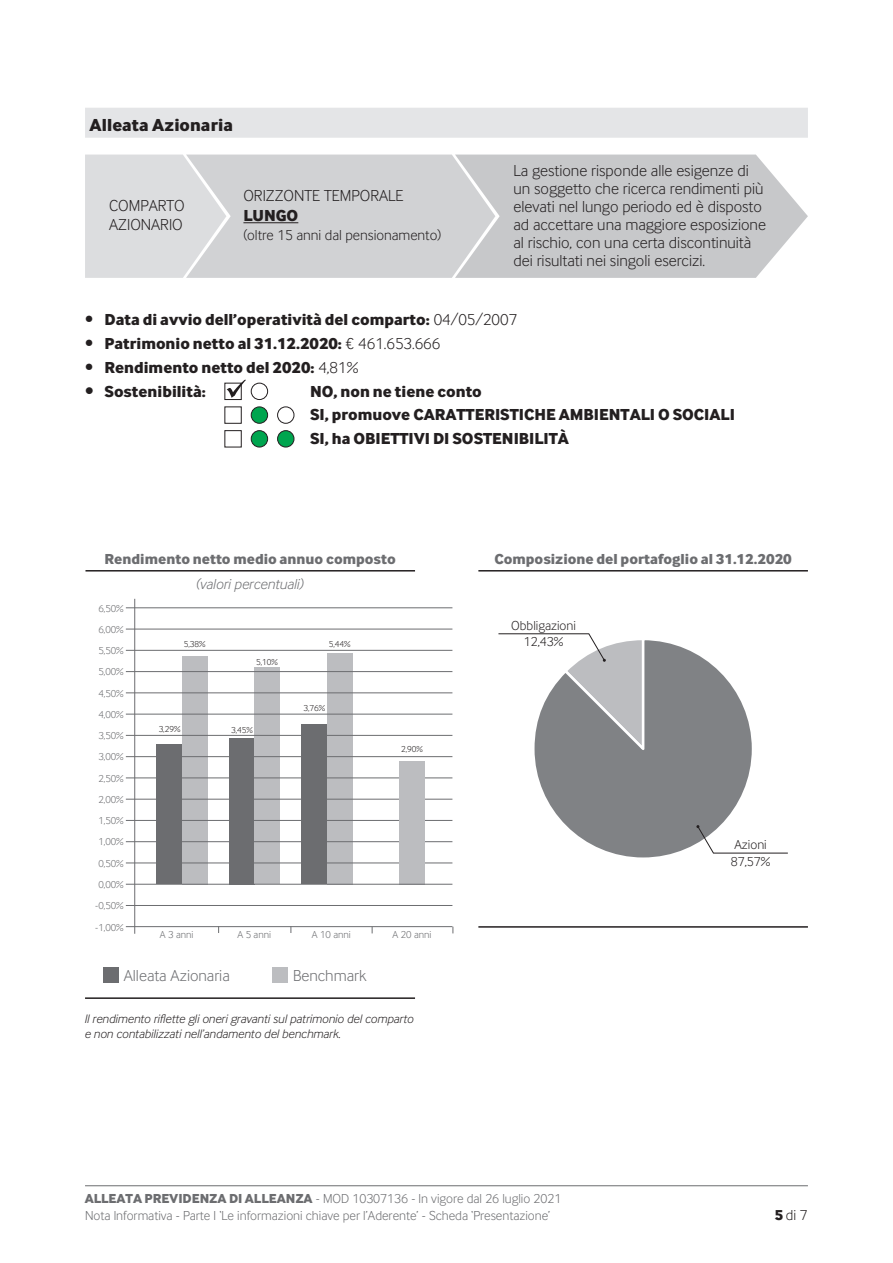
<style>
.page{position:relative;width:893px;height:1263px;background:#fff}
.page>*{position:absolute;margin:0;border:0;box-sizing:border-box;transform-origin:0 0}
.t1{font:700 18px "Inter Face Da Ma Lt";letter-spacing:.005em;color:#231f20}
.t2{font:16.5px/18px "Inter Face Da Ma Lt";color:#231f20}
.t3{font:700 16.5px/23.7px "Inter Face Da Ma Lt";color:#231f20}
.t4{font:16.5px "Inter Face Da Ma Lt";color:#6c6d70}
.t5{font:700 15px "Inter Face Da Ma Lt";color:#6c6d70}
.t6{font:15px "Inter Face Da Ma Lt";color:#231f20}
.t7{font:italic 15px "Inter Face Da Ma Lt";color:#6c6d70}
.t8{font:13.5px "Inter Face Da Ma Lt";color:#6c6d70}
.t9{font:13.5px/16.5px "Inter Face Da Ma Lt";color:#231f20}
.t10{font:italic 12.75px/15.3px "Inter Face Da Ma Lt";color:#231f20}
.t11{font:10.5px "Inter Face Da Ma Lt";color:#6c6d70}
.t12{font:9px "Inter Face Da Ma Lt";color:#231f20}
.s1{font-weight:400}
.s2{font-weight:700}
</style>
<div class="page">
<hr style="left:85px;top:1185px;width:723px;height:1px;background:#6c6d70">
<svg style="left:534px;top:640px;width:218px;height:218px"></svg>
<div style="left:103px;top:967px;width:15px;height:16px;background:#6c6d70"></div>
<div style="left:272px;top:967px;width:16px;height:16px;background:#bcbdc0"></div>
<hr style="left:134px;top:599px;width:1px;height:335px;background:#6c6d70">
<div style="left:156px;top:744px;width:26px;height:140px;background:#6c6d70"></div>
<div style="left:182px;top:656px;width:25px;height:228px;background:#bcbdc0"></div>
<div style="left:229px;top:738px;width:25px;height:146px;background:#6c6d70"></div>
<div style="left:254px;top:667px;width:26px;height:217px;background:#bcbdc0"></div>
<div style="left:302px;top:724px;width:25px;height:160px;background:#6c6d70"></div>
<div style="left:327px;top:653px;width:26px;height:231px;background:#bcbdc0"></div>
<hr style="left:126px;top:926px;width:326px;height:1px;background:#6c6d70">
<hr style="left:126px;top:905px;width:326px;height:1px;background:#6c6d70">
<hr style="left:126px;top:863px;width:326px;height:1px;background:#6c6d70">
<hr style="left:126px;top:841px;width:326px;height:1px;background:#6c6d70">
<hr style="left:126px;top:820px;width:326px;height:1px;background:#6c6d70">
<hr style="left:126px;top:799px;width:326px;height:1px;background:#6c6d70">
<hr style="left:126px;top:778px;width:326px;height:1px;background:#6c6d70">
<hr style="left:126px;top:756px;width:326px;height:1px;background:#6c6d70">
<hr style="left:126px;top:735px;width:326px;height:1px;background:#6c6d70">
<hr style="left:126px;top:714px;width:326px;height:1px;background:#6c6d70">
<hr style="left:126px;top:693px;width:326px;height:1px;background:#6c6d70">
<hr style="left:126px;top:671px;width:326px;height:1px;background:#6c6d70">
<hr style="left:126px;top:650px;width:326px;height:1px;background:#6c6d70">
<hr style="left:126px;top:629px;width:326px;height:1px;background:#6c6d70">
<hr style="left:126px;top:607px;width:326px;height:1px;background:#6c6d70">
<hr style="left:85px;top:570px;width:330px;height:1px;background:#231f20">
<hr style="left:85px;top:997px;width:330px;height:2px;background:#231f20">
<hr style="left:478px;top:570px;width:330px;height:1px;background:#231f20">
<hr style="left:478px;top:926px;width:330px;height:2px;background:#231f20">
<svg style="left:696px;top:825px;width:92px;height:29px"></svg>
<svg style="left:498px;top:633px;width:149px;height:119px"></svg>
<div style="left:85px;top:108px;width:723px;height:30px;background:#e4e5e7"></div>
<svg style="left:85px;top:155px;width:723px;height:123px;background:#d0d1d3"></svg>
<div style="left:225px;top:383px;width:17px;height:17px;border:1px solid #231f20"></div>
<svg style="left:227px;top:379px;width:19px;height:19px"></svg>
<div style="left:251px;top:383px;width:17px;height:17px;border:1px solid #231f20;border-radius:50%"></div>
<div style="left:225px;top:407px;width:17px;height:17px;border:1px solid #231f20"></div>
<div style="left:251px;top:407px;width:17px;height:16px;background:#00a54f;border-radius:50%"></div>
<div style="left:251px;top:407px;width:17px;height:17px;border:1px solid #231f20;border-radius:50%"></div>
<div style="left:277px;top:407px;width:17px;height:17px;border:1px solid #231f20;border-radius:50%"></div>
<div style="left:225px;top:430px;width:17px;height:17px;border:1px solid #231f20"></div>
<div style="left:251px;top:431px;width:17px;height:16px;background:#00a54f;border-radius:50%"></div>
<div style="left:251px;top:430px;width:17px;height:17px;border:1px solid #231f20;border-radius:50%"></div>
<div style="left:278px;top:431px;width:16px;height:16px;background:#00a54f;border-radius:50%"></div>
<div style="left:277px;top:430px;width:17px;height:17px;border:1px solid #231f20;border-radius:50%"></div>
<div style="left:399px;top:761px;width:26px;height:123px;background:#bcbdc0"></div>
<hr style="left:126px;top:884px;width:326px;height:1px;background:#6c6d70">
<p class="t1" style="left:90px;top:114px;width:145px">Alleata Azionaria</p>
<p class="t2" style="left:109px;top:196px;width:77px;line-height:19.5px">COMPARTO<br>AZIONARIO</p>
<p class="t2" style="left:243px;top:187px;width:162px">ORIZZONTE TEMPORALE</p>
<p class="t3" style="left:243px;top:203px;width:56px">LUNGO</p>
<p class="t6" style="left:243px;top:227px;width:199px">(oltre 15 anni dal pensionamento)</p>
<p class="t2" style="left:513px;top:161px;width:254px">La gestione risponde alle esigenze di un soggetto che ricerca rendimenti più elevati nel lungo periodo ed è disposto ad accettare una maggiore esposizione al rischio, con una certa discontinuità dei risultati nei singoli esercizi.</p>
<p class="t3" style="left:85px;top:307px;width:434px"><span class="s1">•</span> Data di avvio dell’operatività del comparto: <span class="s1">04/05/2007</span></p>
<p class="t3" style="left:85px;top:331px;width:357px"><span class="s1">•</span> Patrimonio netto al 31.12.2020: <span class="s1">€ 461.653.666</span></p>
<p class="t3" style="left:85px;top:355px;width:275px"><span class="s1">•</span> Rendimento netto del 2020: <span class="s1">4,81%</span></p>
<p class="t3" style="left:85px;top:379px;width:122px">• Sostenibilità:</p>
<p class="t3" style="left:310px;top:379px;width:426px">NO, non ne tiene conto<br>SI, promuove CARATTERISTICHE AMBIENTALI O SOCIALI<br>SI, ha OBIETTIVI DI SOSTENIBILITÀ</p>
<p class="t5" style="left:105px;top:549px;width:293px">Rendimento netto medio annuo composto</p>
<p class="t7" style="left:197px;top:575px;width:109px">(valori percentuali)</p>
<p class="t11" style="left:98px;top:602px;width:27px">6,50%</p>
<p class="t11" style="left:98px;top:623px;width:27px">6,00%</p>
<p class="t11" style="left:98px;top:645px;width:27px">5,50%</p>
<p class="t11" style="left:98px;top:666px;width:27px">5,00%</p>
<p class="t11" style="left:98px;top:687px;width:27px">4,50%</p>
<p class="t11" style="left:98px;top:708px;width:27px">4,00%</p>
<p class="t11" style="left:98px;top:730px;width:27px">3,50%</p>
<p class="t11" style="left:98px;top:751px;width:27px">3,00%</p>
<p class="t11" style="left:98px;top:772px;width:27px">2,50%</p>
<p class="t11" style="left:98px;top:793px;width:27px">2,00%</p>
<p class="t11" style="left:98px;top:815px;width:27px">1,50%</p>
<p class="t11" style="left:98px;top:836px;width:27px">1,00%</p>
<p class="t11" style="left:98px;top:857px;width:27px">0,50%</p>
<p class="t11" style="left:98px;top:878px;width:27px">0,00%</p>
<p class="t11" style="left:95px;top:900px;width:30px">-0,50%</p>
<p class="t11" style="left:95px;top:921px;width:30px">-1,00%</p>
<p class="t12" style="left:184px;top:639px;width:23px">5,38%</p>
<p class="t12" style="left:159px;top:724px;width:23px">3,29%</p>
<p class="t12" style="left:256px;top:657px;width:23px">5,10%</p>
<p class="t12" style="left:231px;top:725px;width:23px">3,45%</p>
<p class="t12" style="left:329px;top:639px;width:23px">5,44%</p>
<p class="t12" style="left:303px;top:703px;width:23px">3,76%</p>
<p class="t11" style="left:160px;top:928px;width:35px">A 3 anni</p>
<p class="t11" style="left:237px;top:928px;width:35px">A 5 anni</p>
<p class="t11" style="left:312px;top:928px;width:40px">A 10 anni</p>
<p class="t4" style="left:124px;top:966px;width:107px">Alleata Azionaria</p>
<p class="t4" style="left:293px;top:966px;width:75px">Benchmark</p>
<p class="t12" style="left:401px;top:744px;width:23px">2,90%</p>
<p class="t11" style="left:393px;top:928px;width:40px">A 20 anni</p>
<p class="t10" style="left:85px;top:1011px;width:330px">Il rendimento riflette gli oneri gravanti sul patrimonio del comparto e non contabilizzati nell’andamento del benchmark.</p>
<p class="t5" style="left:494px;top:549px;width:299px">Composizione del portafoglio al 31.12.2020</p>
<p class="t9" style="left:511px;top:617px;width:66px;text-align:center">Obbligazioni<br>12,43%</p>
<p class="t9" style="left:731px;top:836px;width:41px">Azioni<br>87,57%</p>
<p class="t8" style="left:85px;top:1190px;width:478px"><span class="s2">ALLEATA PREVIDENZA DI ALLEANZA</span> - MOD 10307136 - In vigore dal 26 luglio 2021</p>
<p class="t8" style="left:85px;top:1207px;width:467px">Nota Informativa - Parte I ‘Le informazioni chiave per l’Aderente’ - Scheda ‘Presentazione’</p>
<p class="t6" style="left:775px;top:1206px;width:34px"><span class="s2">5</span> di 7</p>
</div>
